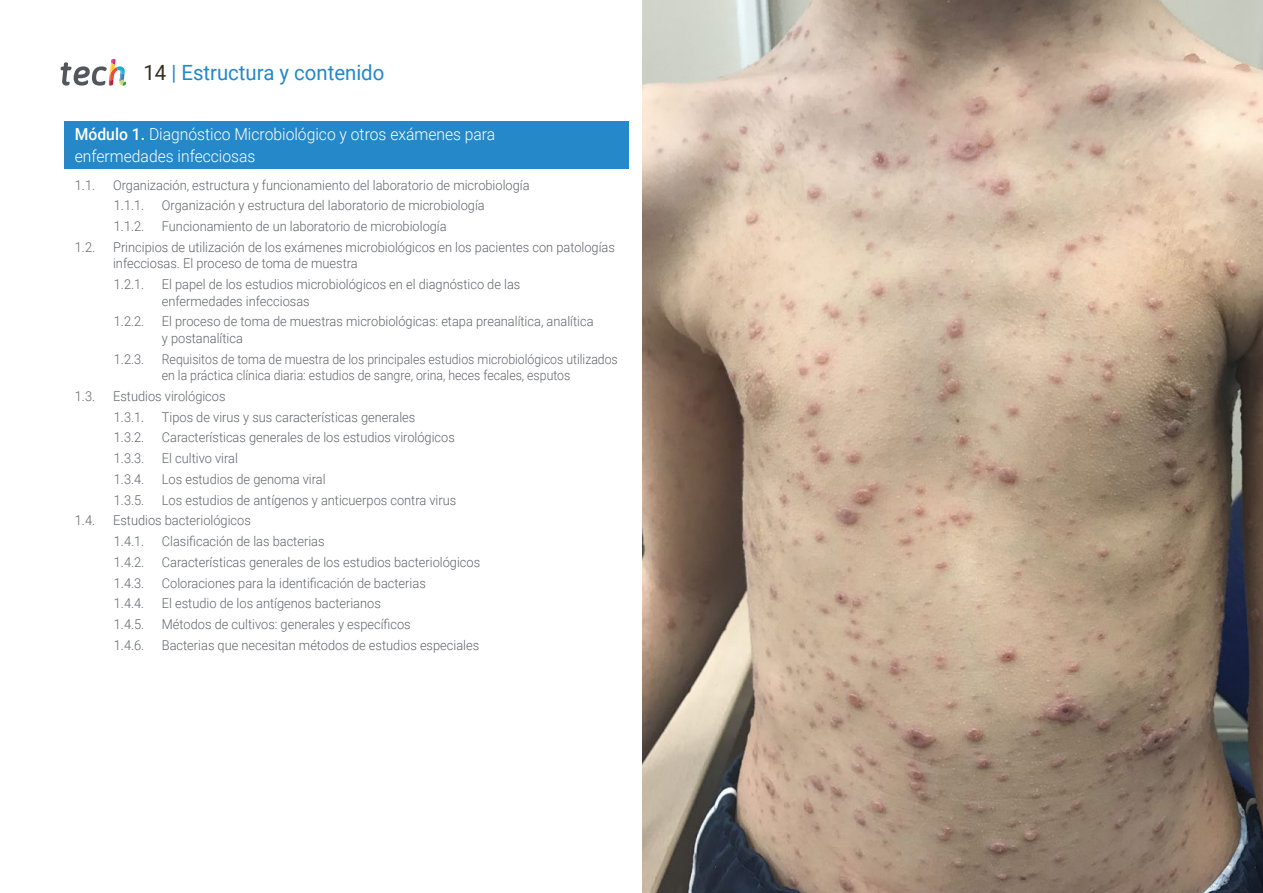
<style>
.page{position:relative;width:1263px;height:893px;background:#fff}
.page>*{position:absolute;margin:0;border:0;box-sizing:border-box;transform-origin:0 0}
.t1{font:21px "Roboto";color:#2488c9}
.t2{font:300 16.5px/22.5px "Roboto";color:#fff;scale:.95 1}
.t3{font:300 13.5px/20.7px "Roboto";color:#61646a;scale:.95 1}
.t4{font:300 13.5px/16.5px "Roboto";color:#61646a;scale:.91 1}
.s1{color:#312e20}
.s2{font-weight:500}
</style>
<div class="page">
<div style="left:64px;top:121px;width:564px;height:48px;background:#2488c9"></div>
<svg style="left:61px;top:59px;width:65px;height:27px"></svg>
<img style="left:642px;top:0;width:621px;height:893px">
<h1 class="t1" style="left:144px;top:57px;width:242px"><span class="s1">14</span> | Estructura y contenido</h1>
<p class="t2" style="left:75px;top:122px;width:444px"><span class="s2">Módulo 1.</span> Diagnóstico Microbiológico y otros exámenes para enfermedades infecciosas</p>
<p class="t3" style="left:75px;top:174px;width:23px">1.1.</p>
<p class="t3" style="left:113px;top:174px;width:440px">Organización, estructura y funcionamiento del laboratorio de microbiología<br>1.1.1.</p>
<p class="t3" style="left:162px;top:195px;width:341px">Organización y estructura del laboratorio de microbiología</p>
<p class="t3" style="left:114px;top:215px;width:34px">1.1.2.</p>
<p class="t3" style="left:162px;top:215px;width:301px">Funcionamiento de un laboratorio de microbiología</p>
<p class="t3" style="left:75px;top:236px;width:23px">1.2.</p>
<p class="t3" style="left:113px;top:238px;width:530px;line-height:16.5px">Principios de utilización de los exámenes microbiológicos en los pacientes con patologías infecciosas. El proceso de toma de muestra</p>
<p class="t3" style="left:114px;top:273px;width:34px">1.2.1.</p>
<p class="t3" style="left:162px;top:276px;width:379px;line-height:16.5px">El papel de los estudios microbiológicos en el diagnóstico de las enfermedades infecciosas</p>
<p class="t3" style="left:114px;top:311px;width:34px">1.2.2.</p>
<p class="t3" style="left:162px;top:313px;width:456px;line-height:16.5px">El proceso de toma de muestras microbiológicas: etapa preanalítica, analítica y postanalítica</p>
<p class="t3" style="left:114px;top:348px;width:34px">1.2.3.</p>
<p class="t4" style="left:162px;top:350px;width:503px">Requisitos de toma de muestra de los principales estudios microbiológicos utilizados en la práctica clínica diaria: estudios de sangre, orina, heces fecales, esputos</p>
<p class="t3" style="left:75px;top:385px;width:23px">1.3.</p>
<p class="t3" style="left:113px;top:385px;width:120px">Estudios virológicos<br>1.3.1.</p>
<p class="t3" style="left:162px;top:406px;width:268px">Tipos de virus y sus características generales</p>
<p class="t3" style="left:114px;top:427px;width:34px">1.3.2.</p>
<p class="t3" style="left:162px;top:427px;width:310px">Características generales de los estudios virológicos</p>
<p class="t3" style="left:114px;top:447px;width:34px">1.3.3.</p>
<p class="t3" style="left:162px;top:447px;width:82px">El cultivo viral</p>
<p class="t3" style="left:114px;top:468px;width:34px">1.3.4.</p>
<p class="t3" style="left:162px;top:468px;width:174px">Los estudios de genoma viral</p>
<p class="t3" style="left:114px;top:489px;width:34px">1.3.5.</p>
<p class="t3" style="left:162px;top:489px;width:311px">Los estudios de antígenos y anticuerpos contra virus</p>
<p class="t3" style="left:75px;top:510px;width:23px">1.4.</p>
<p class="t3" style="left:113px;top:510px;width:147px">Estudios bacteriológicos<br>1.4.1.</p>
<p class="t3" style="left:162px;top:530px;width:173px">Clasificación de las bacterias</p>
<p class="t3" style="left:114px;top:551px;width:34px">1.4.2.</p>
<p class="t3" style="left:162px;top:551px;width:337px">Características generales de los estudios bacteriológicos</p>
<p class="t3" style="left:114px;top:572px;width:34px">1.4.3.</p>
<p class="t3" style="left:162px;top:572px;width:279px">Coloraciones para la identificación de bacterias</p>
<p class="t3" style="left:114px;top:593px;width:34px">1.4.4.</p>
<p class="t3" style="left:162px;top:593px;width:232px">El estudio de los antígenos bacterianos</p>
<p class="t3" style="left:114px;top:613px;width:34px">1.4.5.</p>
<p class="t3" style="left:162px;top:613px;width:264px">Métodos de cultivos: generales y específicos</p>
<p class="t3" style="left:114px;top:634px;width:34px">1.4.6.</p>
<p class="t3" style="left:162px;top:634px;width:336px">Bacterias que necesitan métodos de estudios especiales</p>
</div>
